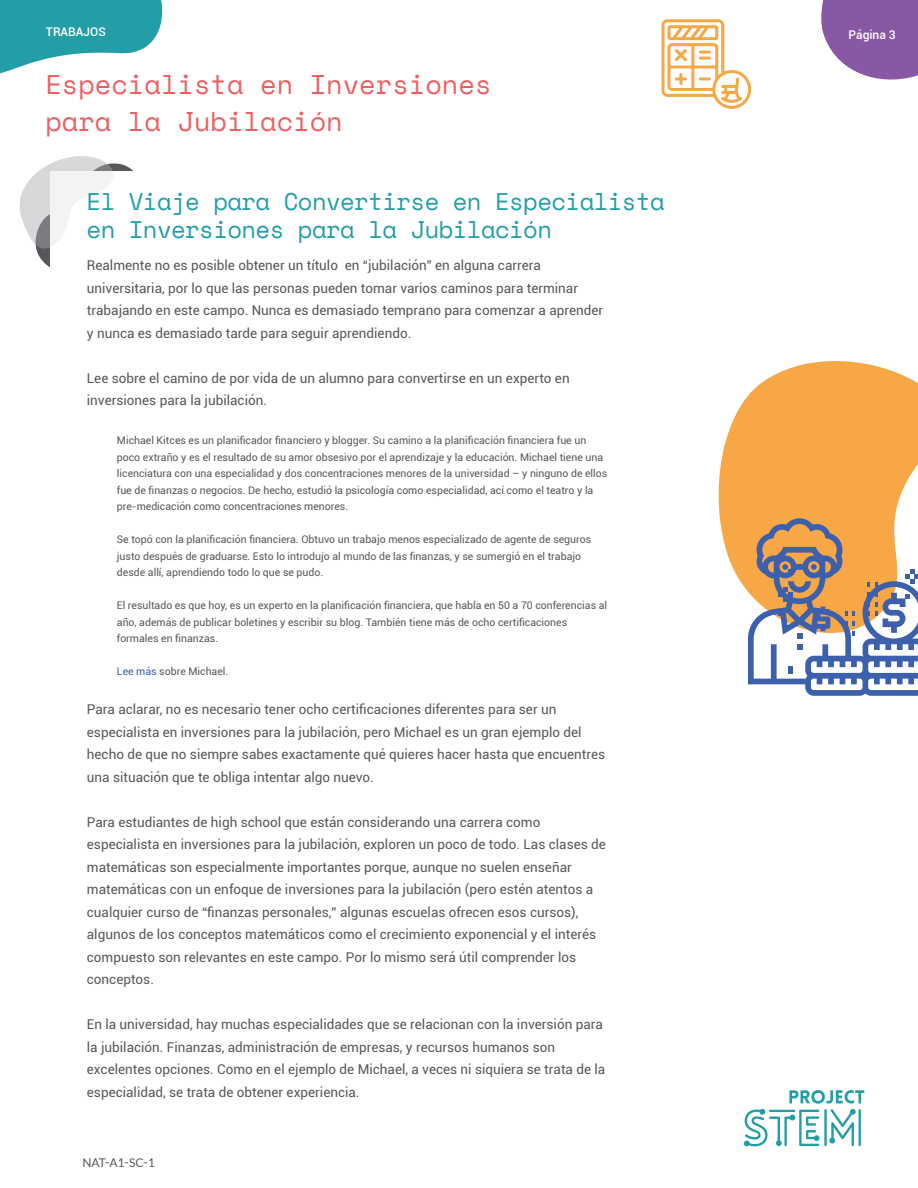
<style>
.page{position:relative;width:918px;height:1188px;background:#fff}
.page>*{position:absolute;margin:0;border:0;box-sizing:border-box;transform-origin:0 0}
.t1{font:27px/36.8px "Space Mono";color:#f05e60}
.t2{font:24px/28.8px "Space Mono";letter-spacing:-.025em;color:#239ea7}
.t3{font:13.5px/22.5px "Roboto";color:#57575b}
.t4{font:500 12px "Roboto";color:#fff}
.t5{font:12px "Lato";color:#57575b}
.t6{font:10.5px/16.5px "Roboto";color:#57575b}
.s1{color:#3d60ac}
</style>
<div class="page">
<svg style="left:718px;top:361px;width:200px;height:231px;fill:#f7a746"></svg>
<svg style="left:1px;top:0;width:162px;height:73px"></svg>
<svg style="left:821px;top:0;width:97px;height:80px;background:#986daf"></svg>
<svg style="left:748px;top:518px;width:170px;height:178px"></svg>
<svg style="left:662px;top:19px;width:90px;height:90px"></svg>
<svg style="left:744px;top:1090px;width:120px;height:56px"></svg>
<hr style="left:769px;top:1110px;width:26px;height:2px;background:#239ea7">
<svg style="left:19px;top:156px;width:115px;height:112px"></svg>
<p class="t4" style="left:46px;top:23px;width:61px">TRABAJOS</p>
<p class="t4" style="left:849px;top:26px;width:49px">Página 3</p>
<h1 class="t1" style="left:45px;top:65px;width:448px">Especialista en Inversiones para la Jubilación</h1>
<h2 class="t2" style="left:87px;top:186px;width:580px">El Viaje para Convertirse en Especialista en Inversiones para la Jubilación</h2>
<p class="t3" style="left:87px;top:254px;width:518px">Realmente no es posible obtener un título en “jubilación” en alguna carrera universitaria, por lo que las personas pueden tomar varios caminos para terminar trabajando en este campo. Nunca es demasiado temprano para comenzar a aprender y nunca es demasiado tarde para seguir aprendiendo.</p>
<p class="t3" style="left:87px;top:366px;width:484px">Lee sobre el camino de por vida de un alumno para convertirse en un experto en inversiones para la jubilación.</p>
<p class="t6" style="left:117px;top:432px;width:492px">Michael Kitces es un planificador financiero y blogger. Su camino a la planificación financiera fue un poco extraño y es el resultado de su amor obsesivo por el aprendizaje y la educación. Michael tiene una licenciatura con una especialidad y dos concentraciones menores de la universidad – y ninguno de ellos fue de finanzas o negocios. De hecho, estudió la psicología como especialidad, ací como el teatro y la pre-medicación como concentraciones menores.</p>
<p class="t6" style="left:117px;top:531px;width:476px">Se topó con la planificación financiera. Obtuvo un trabajo menos especializado de agente de seguros justo después de graduarse. Esto lo introdujo al mundo de las finanzas, y se sumergió en el trabajo desde allí, aprendiendo todo lo que se pudo.</p>
<p class="t6" style="left:117px;top:597px;width:492px">El resultado es que hoy, es un experto en la planificación financiera, que habla en 50 a 70 conferencias al año, además de publicar boletines y escribir su blog. También tiene más de ocho certificaciones formales en finanzas.</p>
<p class="t6" style="left:117px;top:663px;width:113px"><span class="s1">Lee más</span> sobre Michael.</p>
<p class="t3" style="left:87px;top:698px;width:520px">Para aclarar, no es necesario tener ocho certificaciones diferentes para ser un especialista en inversiones para la jubilación, pero Michael es un gran ejemplo del hecho de que no siempre sabes exactamente qué quieres hacer hasta que encuentres una situación que te obliga intentar algo nuevo.</p>
<p class="t3" style="left:87px;top:810px;width:521px">Para estudiantes de high school que están considerando una carrera como especialista en inversiones para la jubilación, exploren un poco de todo. Las clases de matemáticas son especialmente importantes porque, aunque no suelen enseñar matemáticas con un enfoque de inversiones para la jubilación (pero estén atentos a cualquier curso de “finanzas personales,” algunas escuelas ofrecen esos cursos), algunos de los conceptos matemáticos como el crecimiento exponencial y el interés compuesto son relevantes en este campo. Por lo mismo será útil comprender los conceptos.</p>
<p class="t3" style="left:87px;top:1013px;width:520px">En la universidad, hay muchas especialidades que se relacionan con la inversión para la jubilación. Finanzas, administración de empresas, y recursos humanos son excelentes opciones. Como en el ejemplo de Michael, a veces ni siquiera se trata de la especialidad, se trata de obtener experiencia.</p>
<p class="t5" style="left:82px;top:1154px;width:74px">NAT-A1-SC-1</p>
</div>
